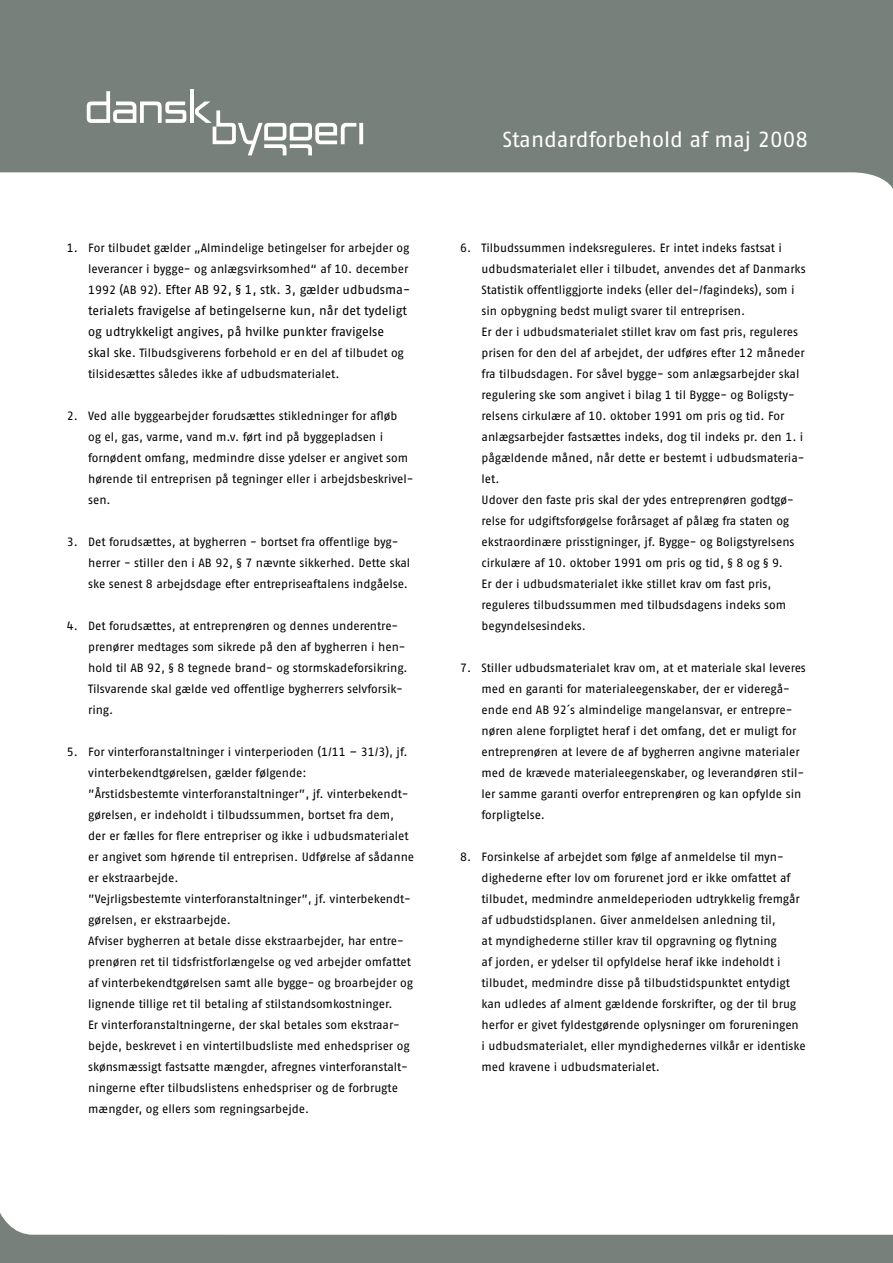
<style>
.page{position:relative;width:893px;height:1263px;background:#fff}
.page>*{position:absolute;margin:0;border:0;box-sizing:border-box;transform-origin:0 0}
.t1{font:21.75px "Fago No Regular Tf";color:#fff}
.t2{font:12.75px/21px "Fago No Regular Tf";letter-spacing:-.005em;color:#000}
.t3{font:12px/21px "Fago No Regular Tf";letter-spacing:-.005em;color:#000}
.s1{font-size:12px}
.s2{font-size:12.75px}
</style>
<div class="page">
<svg style="left:0;top:0;width:893px;height:189px;background:#838b87"></svg>
<svg style="left:0;top:1213px;width:893px;height:50px;fill:#77807b"></svg>
<svg style="left:87px;top:91px;width:99px;height:32px"></svg>
<hr style="left:190px;top:90px;width:3px;height:33px;background:#fff">
<svg style="left:195px;top:101px;width:168px;height:54px"></svg>
<p class="t3" style="left:67px;top:237px;width:344px;text-align:right">1. For tilbudet gælder „Almindelige betingelser for arbejder og leverancer i bygge- og anlægsvirksomhed“ af 10. december</p>
<p class="t2" style="left:88px;top:279px;width:323px"><span class="s1">1992 (AB 92).</span> Efter AB 92, § 1, stk. 3, gælder udbudsma&shy;terialets fravigelse af betingelserne kun, når det tydeligt og udtrykkeligt angives, på hvilke punkter fravigelse</p>
<p class="t3" style="left:88px;top:342px;width:317px"><span class="s2">skal ske.</span> Tilbudsgiverens forbehold er en del af tilbudet og tilsidesættes således ikke af udbudsmaterialet.</p>
<p class="t3" style="left:88px;top:405px;width:327px;text-indent:-21px">2. Ved alle byggearbejder forudsættes stikledninger for afløb<br>og el, gas, varme, vand m.v. ført ind på byggepladsen i fornødent omfang, medmindre disse ydelser er angivet som hørende til entreprisen på tegninger eller i arbejdsbeskrivel&shy;sen.</p>
<p class="t3" style="left:88px;top:531px;width:324px;text-indent:-21px">3. Det forudsættes, at bygherren - bortset fra offentlige byg&shy;herrer - stiller den i AB 92, § 7 nævnte sikkerhed. Dette skal ske senest 8 arbejdsdage efter entrepriseaftalens indgåelse.</p>
<p class="t3" style="left:88px;top:615px;width:321px;text-indent:-21px">4. Det forudsættes, at entreprenøren og dennes underentre&shy;prenører medtages som sikrede på den af bygherren i hen&shy;hold til AB 92, § 8 tegnede brand- og stormskadeforsikring.<br>Tilsvarende skal gælde ved offentlige bygherrers selvforsik&shy;ring.</p>
<p class="t3" style="left:88px;top:741px;width:328px;text-indent:-21px">5. For vinterforanstaltninger i vinterperioden (1/11 – 31/3), jf. vinterbekendtgørelsen, gælder følgende:<br>”Årstidsbestemte vinterforanstaltninger”, jf. vinterbekendt&shy;gørelsen, er indeholdt i tilbudssummen, bortset fra dem, der er fælles for flere entrepriser og ikke i udbudsmaterialet er angivet som hørende til entreprisen. Udførelse af sådanne er ekstraarbejde.<br>”Vejrligsbestemte vinterforanstaltninger”, jf. vinterbekendt&shy;gørelsen, er ekstraarbejde.<br>Afviser bygherren at betale disse ekstraarbejder, har entre&shy;prenøren ret til tidsfristforlængelse og ved arbejder omfattet af vinterbekendtgørelsen samt alle bygge- og broarbejder og lignende tillige ret til betaling af stilstandsomkostninger.<br>Er vinterforanstaltningerne, der skal betales som ekstraar&shy;bejde, beskrevet i en vintertilbudsliste med enhedspriser og skønsmæssigt fastsatte mængder, afregnes vinterforanstalt&shy;ningerne efter tilbudslistens enhedspriser og de forbrugte mængder, og ellers som regningsarbejde.</p>
<h1 class="t1" style="left:503px;top:127px;width:307px">Standardforbehold af maj 2008</h1>
<p class="t3" style="left:482px;top:237px;width:326px;text-indent:-21px">6. Tilbudssummen indeksreguleres. Er intet indeks fastsat i udbudsmaterialet eller i tilbudet, anvendes det af Danmarks Statistik offentliggjorte indeks (eller del-/fagindeks), som i sin opbygning bedst muligt svarer til entreprisen.<br>Er der i udbudsmaterialet stillet krav om fast pris, reguleres prisen for den del af arbejdet, der udføres efter 12 måneder fra tilbudsdagen. For såvel bygge- som anlægsarbejder skal regulering ske som angivet i bilag 1 til Bygge- og Boligsty&shy;relsens cirkulære af 10. oktober 1991 om pris og tid. For anlægsarbejder fastsættes indeks, dog til indeks pr. den 1. i pågældende måned, når dette er bestemt i udbudsmateria&shy;let.<br>Udover den faste pris skal der ydes entreprenøren godtgø&shy;relse for udgiftsforøgelse forårsaget af pålæg fra staten og ekstraordinære prisstigninger, jf. Bygge- og Boligstyrelsens cirkulære af 10. oktober 1991 om pris og tid, § 8 og § 9.<br>Er der i udbudsmaterialet ikke stillet krav om fast pris, reguleres tilbudssummen med tilbudsdagens indeks som begyndelsesindeks.</p>
<p class="t3" style="left:482px;top:657px;width:326px;text-indent:-21px">7. Stiller udbudsmaterialet krav om, at et materiale skal leveres med en garanti for materialeegenskaber, der er videregå&shy;ende end AB 92´s almindelige mangelansvar, er entrepre&shy;nøren alene forpligtet heraf i det omfang, det er muligt for entreprenøren at levere de af bygherren angivne materialer med de krævede materialeegenskaber, og leverandøren stil&shy;ler samme garanti overfor entreprenøren og kan opfylde sin forpligtelse.</p>
<p class="t3" style="left:482px;top:846px;width:326px;text-indent:-21px">8. Forsinkelse af arbejdet som følge af anmeldelse til myn&shy;dighederne efter lov om forurenet jord er ikke omfattet af tilbudet, medmindre anmeldeperioden udtrykkelig fremgår af udbudstidsplanen. Giver anmeldelsen anledning til,<br>at myndighederne stiller krav til opgravning og flytning<br>af jorden, er ydelser til opfyldelse heraf ikke indeholdt i tilbudet, medmindre disse på tilbudstidspunktet entydigt kan udledes af alment gældende forskrifter, og der til brug herfor er givet fyldestgørende oplysninger om forureningen<br>i udbudsmaterialet, eller myndighedernes vilkår er identiske med kravene i udbudsmaterialet.</p>
</div>
